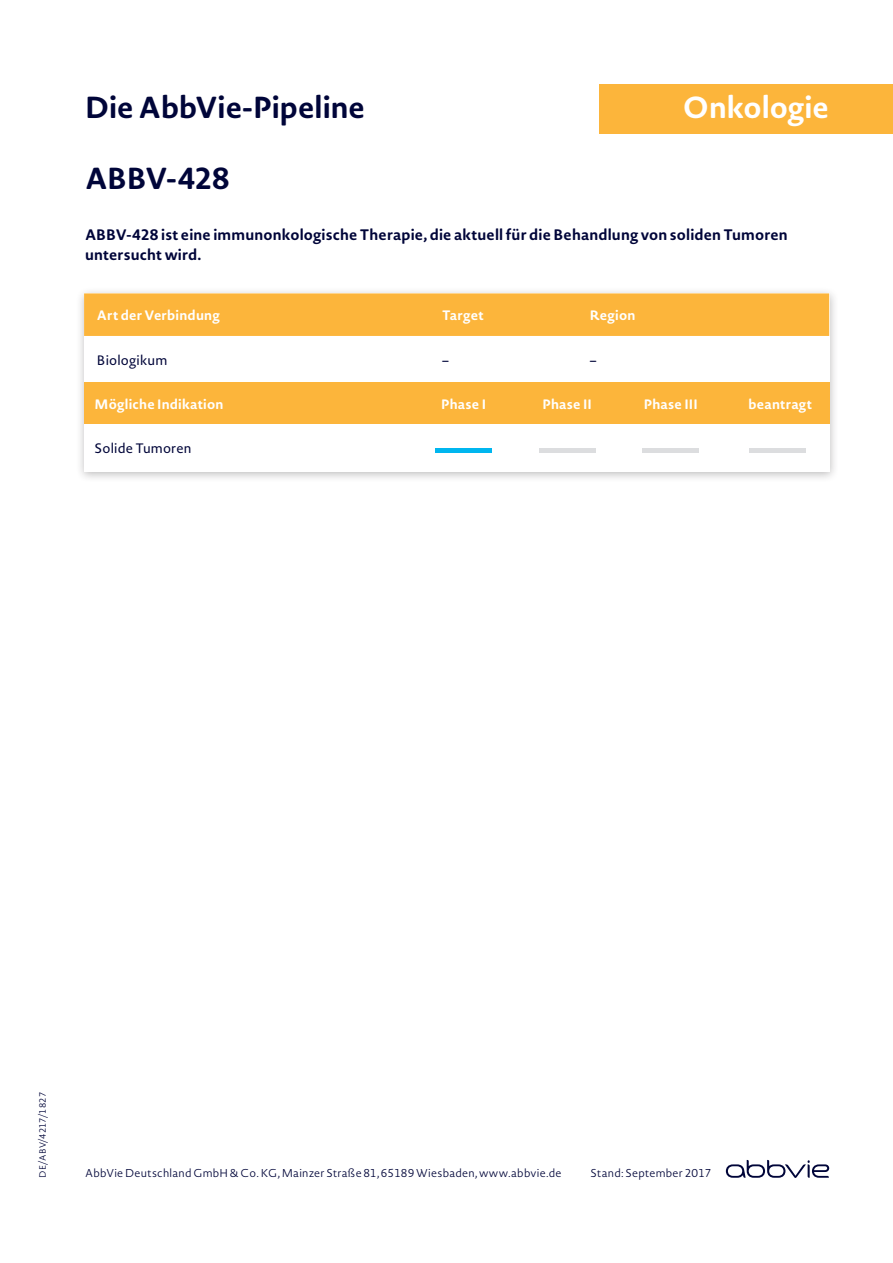
<style>
.page{position:relative;width:893px;height:1263px;background:#fff}
.page>*{position:absolute;margin:0;border:0;box-sizing:border-box;transform-origin:0 0}
.t1{font:700 30px "Novel Sans Rd Pro";color:#000539}
.t2{font:700 30px "Novel Sans Rd Pro";color:#fff}
.t3{font:700 15px/19.5px "Novel Sans Rd Pro";letter-spacing:.01em;color:#000539}
.t4{font:700 13.5px "Novel Sans Rd Pro";letter-spacing:.015em;color:#fff}
.t5{font:13.5px "Novel Sans Rd Pro";letter-spacing:.015em;color:#000539}
.t6{font:300 11.25px "Novel Sans Rd Pro";letter-spacing:.02em;color:#000539}
.t7{font:300 9px "Novel Sans Rd Pro";letter-spacing:.005em;color:#000539}
</style>
<div class="page">
<div style="left:600px;top:84px;width:293px;height:50px;background:#fcb53b"></div>
<div style="left:76px;top:286px;width:763px;height:197px;background:#231f20;opacity:.3"></div>
<div style="left:84px;top:293px;width:745px;height:179px;background:#fff"></div>
<div style="left:84px;top:382px;width:745px;height:42px;background:#fcb53b"></div>
<hr style="left:435px;top:449px;width:57px;height:4px;background:#00b6ef">
<hr style="left:539px;top:449px;width:56px;height:4px;background:#dcdddf">
<hr style="left:642px;top:449px;width:57px;height:4px;background:#dcdddf">
<hr style="left:749px;top:449px;width:57px;height:4px;background:#dcdddf">
<div style="left:84px;top:293px;width:745px;height:43px;background:#fcb53b"></div>
<svg style="left:726px;top:1160px;width:103px;height:18px"></svg>
<h1 class="t1" style="left:85px;top:85px;width:282px">Die AbbVie-Pipeline</h1>
<h1 class="t2" style="left:683px;top:85px;width:147px">Onkologie</h1>
<h1 class="t1" style="left:85px;top:156px;width:146px">ABBV-428</h1>
<p class="t3" style="left:85px;top:225px;width:704px">ABBV-428 ist eine immunonkologische Therapie, die aktuell für die Behandlung von soliden Tumoren untersucht wird.</p>
<p class="t4" style="left:97px;top:305px;width:125px">Art der Verbindung</p>
<p class="t4" style="left:442px;top:305px;width:43px">Target</p>
<p class="t4" style="left:590px;top:305px;width:47px">Region</p>
<p class="t5" style="left:97px;top:350px;width:72px">Biologikum</p>
<p class="t5" style="left:442px;top:350px;width:8px">–</p>
<p class="t5" style="left:590px;top:350px;width:8px">–</p>
<p class="t4" style="left:95px;top:394px;width:130px">Mögliche Indikation</p>
<p class="t4" style="left:441px;top:394px;width:46px">Phase I</p>
<p class="t4" style="left:542px;top:394px;width:51px">Phase II</p>
<p class="t4" style="left:644px;top:394px;width:56px">Phase III</p>
<p class="t4" style="left:748px;top:394px;width:65px">beantragt</p>
<p class="t5" style="left:95px;top:438px;width:98px">Solide Tumoren</p>
<p class="t7" style="left:36px;top:1178px;width:87px;rotate:-90deg">DE/ABV/4217/1827</p>
<p class="t6" style="left:85px;top:1165px;width:478px">AbbVie Deutschland GmbH &amp; Co. KG, Mainzer Straße 81, 65189 Wiesbaden, www.abbvie.de</p>
<p class="t6" style="left:591px;top:1165px;width:122px">Stand: September 2017</p>
</div>
